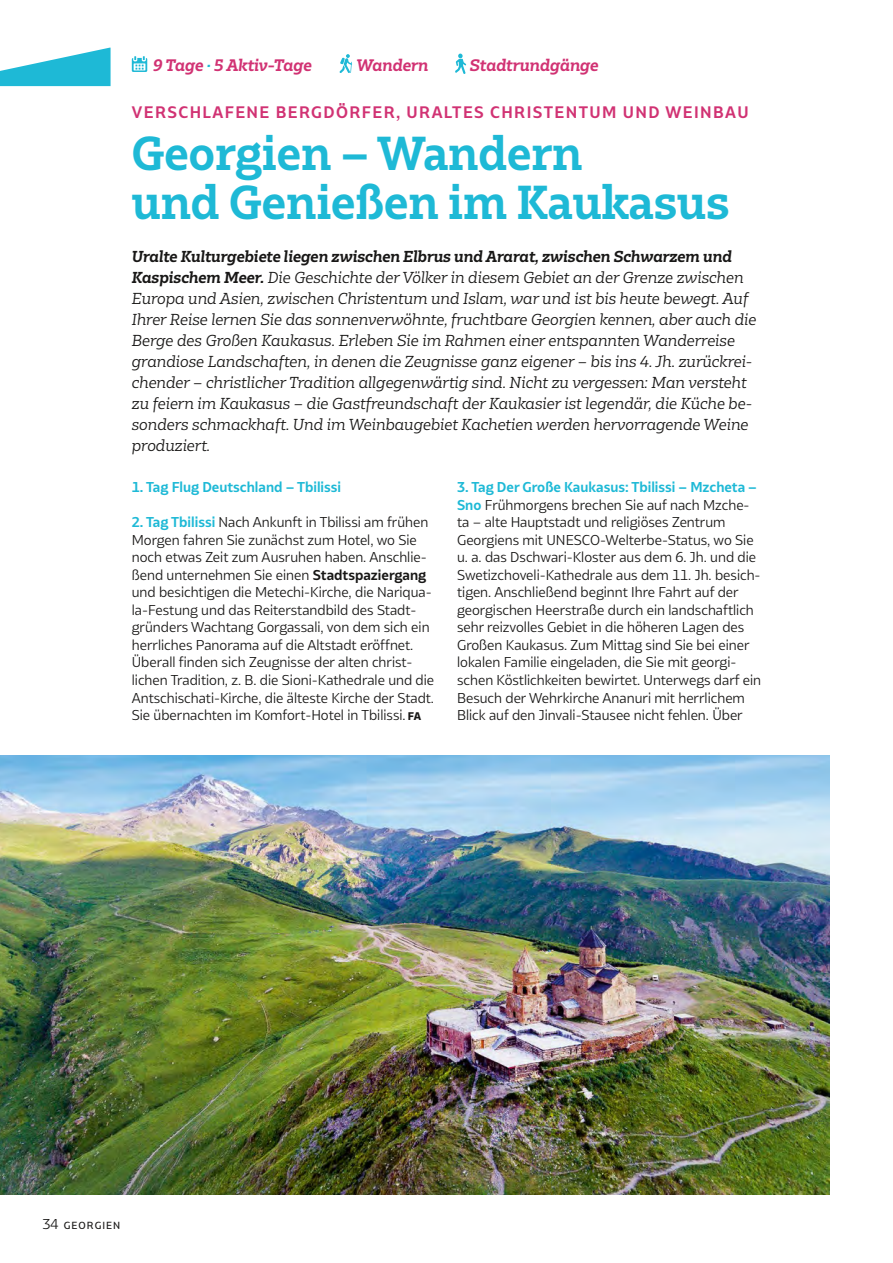
<style>
.page{position:relative;width:893px;height:1263px;background:#fff}
.page>*{position:absolute;margin:0;border:0;box-sizing:border-box;transform-origin:0 0}
.t1{font:700 45px/49.5px "Bw Glenn Slab";color:#1eb9d6}
.t2{font:700 15.75px "Bw Glenn Sans";letter-spacing:.09em;color:#d13273}
.t3{font:italic 700 15.75px "Bw Glenn Slab";color:#d13273}
.t4{font:italic 15px/21px "Bw Glenn Slab";color:#181716}
.t5{font:13.5px/17.5px "Bw Glenn Sans";color:#181716}
.t6{font:700 13.5px "Bw Glenn Sans";color:#1eb9d6}
.t7{font:500 9.75px "Bw Glenn Sans";letter-spacing:.105em;color:#181716}
.s1{color:#1eb9d6}
.s2{font-weight:700}
.s3{font-weight:700;color:#1eb9d6}
.s4{font-weight:800;font-size:10.5px}
.s5{font-weight:400;font-size:13.5px}
</style>
<div class="page">
<img style="left:0;top:755px;width:829px;height:439px">
<svg style="left:455px;top:54px;width:11px;height:20px"></svg>
<svg style="left:132px;top:56px;width:15px;height:16px"></svg>
<svg style="left:339px;top:54px;width:13px;height:19px"></svg>
<svg style="left:0;top:48px;width:111px;height:38px"></svg>
<p class="t3" style="left:153px;top:55px;width:160px">9 Tage <span class="s1">·</span> 5 Aktiv-Tage</p>
<p class="t3" style="left:357px;top:55px;width:73px">Wandern</p>
<p class="t3" style="left:470px;top:55px;width:130px">Stadtrundgänge</p>
<p class="t2" style="left:132px;top:102px;width:618px">VERSCHLAFENE BERGDÖRFER, URALTES CHRISTENTUM UND WEINBAU</p>
<h1 class="t1" style="left:132px;top:127px;width:599px">Georgien – Wandern<br>und Genießen im Kaukasus</h1>
<p class="t4" style="left:132px;top:245px;width:626px"><span class="s2">Uralte Kulturgebiete liegen zwischen Elbrus und Ararat, zwischen Schwarzem und Kaspischem Meer.</span> Die Geschichte der Völker in diesem Gebiet an der Grenze zwischen Europa und Asien, zwischen Christentum und Islam, war und ist bis heute bewegt. Auf Ihrer Reise lernen Sie das sonnenverwöhnte, fruchtbare Georgien kennen, aber auch die Berge des Großen Kaukasus. Erleben Sie im Rahmen einer entspannten Wanderreise grandiose Landschaften, in denen die Zeugnisse ganz eigener – bis ins 4. Jh. zurückrei&shy;chender – christlicher Tradition allgegenwärtig sind. Nicht zu vergessen: Man versteht zu feiern im Kaukasus – die Gastfreundschaft der Kaukasier ist legendär, die Küche be&shy;sonders schmackhaft. Und im Weinbaugebiet Kachetien werden hervorragende Weine produziert.</p>
<p class="t6" style="left:132px;top:479px;width:211px">1. Tag Flug Deutschland – Tbilissi</p>
<p class="t5" style="left:132px;top:513px;width:304px"><span class="s3">2. Tag Tbilissi</span> Nach Ankunft in Tbilissi am frühen Morgen fahren Sie zunächst zum Hotel, wo Sie noch etwas Zeit zum Ausruhen haben. Anschlie&shy;ßend unternehmen Sie einen <span class="s2">Stadtspaziergang </span>und besichtigen die Metechi-Kirche, die Nariqua&shy;la-Festung und das Reiterstandbild des Stadt&shy;gründers Wachtang Gorgassali, von dem sich ein herrliches Panorama auf die Altstadt eröffnet.<br>Überall finden sich Zeugnisse der alten christ&shy;lichen Tradition, z. B. die Sioni-Kathedrale und die Antschischati-Kirche, die älteste Kirche der Stadt.<br>Sie übernachten im Komfort-Hotel in Tbilissi. <span class="s4">FA</span></p>
<p class="t5" style="left:457px;top:478px;width:306px"><span class="s3">3. Tag Der Große Kaukasus: Tbilissi – Mzcheta – Sno</span> Frühmorgens brechen Sie auf nach Mzche&shy;ta – alte Hauptstadt und religiöses Zentrum Georgiens mit UNESCO-Welterbe-Status, wo Sie u. a. das Dschwari-Kloster aus dem 6. Jh. und die Swetizchoveli-Kathedrale aus dem 11. Jh. besich&shy;tigen. Anschließend beginnt Ihre Fahrt auf der georgischen Heerstraße durch ein landschaftlich sehr reizvolles Gebiet in die höheren Lagen des Großen Kaukasus. Zum Mittag sind Sie bei einer lokalen Familie eingeladen, die Sie mit georgi&shy;schen Köstlichkeiten bewirtet. Unterwegs darf ein Besuch der Wehrkirche Ananuri mit herrlichem Blick auf den Jinvali-Stausee nicht fehlen. Über</p>
<p class="t7" style="left:43px;top:1219px;width:79px"><span class="s5">34</span> GEORGIEN</p>
</div>
